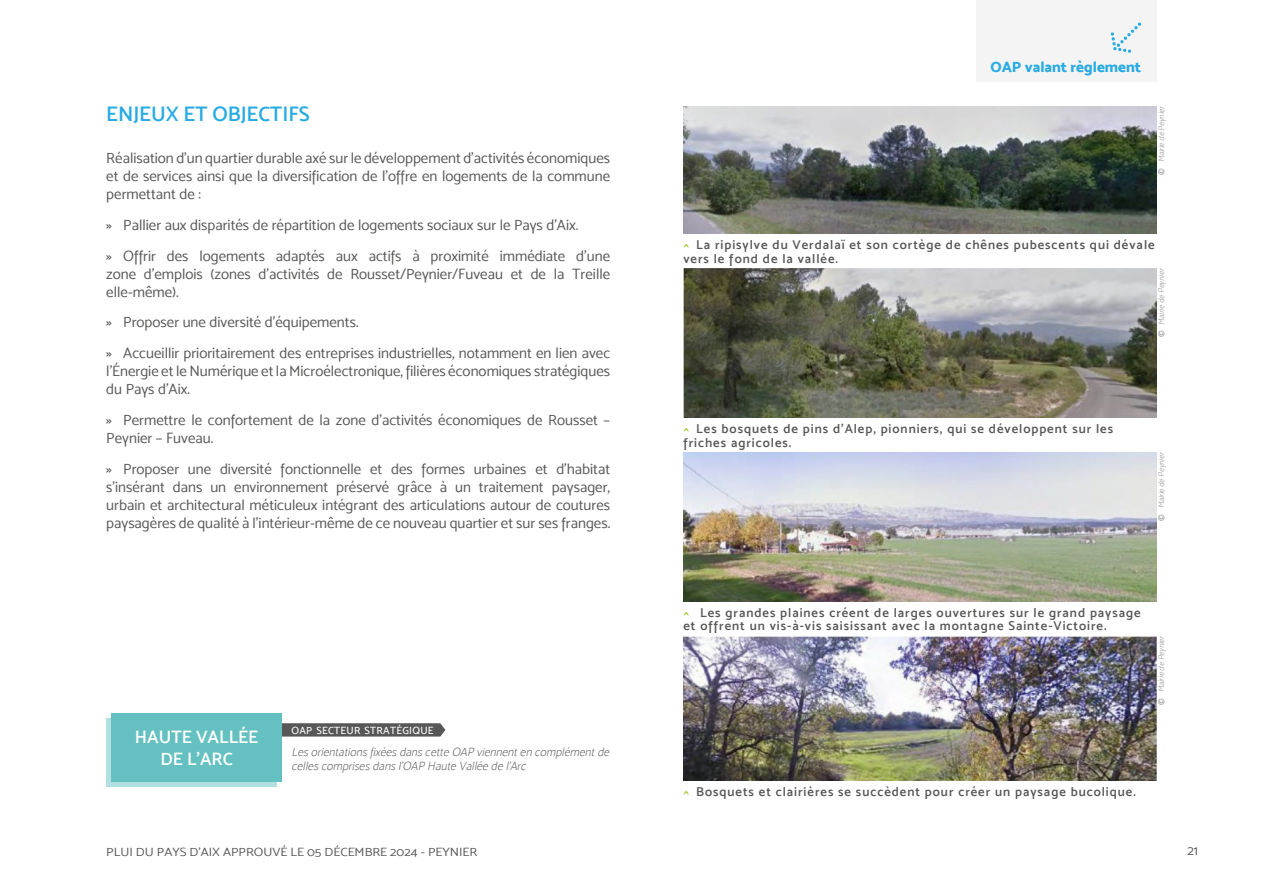
<style>
.page{position:relative;width:1263px;height:893px;background:#fff}
.page>*{position:absolute;margin:0;border:0;box-sizing:border-box;transform-origin:0 0}
.Titre_3_-_bleu{font:21px "Mosk Semi Bold 600";color:#28abe3}
.symbole3{font:18px/21.6px "Mosk Semi Bold 600";color:#fff;text-align:center}
.t1{font:15px/18px "Mosk Normal 400";color:#575756;text-align:justify}
.t2{font:15px "Mosk Extra Bold 800";color:#28abe3}
.t3{font:13.5px "Mosk Normal 400";color:#575756}
.t4{font:12.9px/13.5px "Mosk Semi Bold 600";letter-spacing:.075em;color:#575756}
.symbole_2{font:italic 12px/14.4px "Mosk Thin 100";color:#575756}
.t5{font:12px "Mosk Normal 400";color:#575756;scale:1.1 1}
.symbole{font:10.5px "Mosk Medium 500";letter-spacing:.03em;color:#fff}
.t6{font:italic 8.25px "Mosk Extra Light 200";color:#909090}
.s1{font-family:"Mosk Medium 500"}
.s2{font-family:"Mosk Medium 500";font-style:normal}
.s3{color:#abca41}
</style>
<div class="page">
<img style="left:683px;top:106px;width:474px;height:128px">
<img style="left:683px;top:269px;width:474px;height:149px">
<img style="left:683px;top:452px;width:474px;height:149px">
<img style="left:683px;top:636px;width:474px;height:145px">
<svg style="left:106px;top:719px;width:170px;height:68px"></svg>
<svg style="left:282px;top:723px;width:163px;height:14px;background:#626161"></svg>
<div style="left:112px;top:713px;width:170px;height:68px;background:#65c1c1"></div>
<div style="left:976px;top:0;width:181px;height:81px;background:#f4f4f4"></div>
<svg style="left:1110px;top:22px;width:31px;height:31px"></svg>
<p class="Titre_3_-_bleu" style="left:106px;top:102px;width:205px">ENJEUX ET OBJECTIFS</p>
<p class="t1" style="left:106px;top:149px;width:505px">Réalisation d’un quartier durable axé sur le développement d’activités économiques et de services ainsi que la diversification de l’offre en logements de la commune permettant de :</p>
<p class="t1" style="left:106px;top:216px;width:474px"><span class="s1">»</span> Pallier aux disparités de répartition de logements sociaux sur le Pays d’Aix.</p>
<p class="t1" style="left:106px;top:247px;width:505px"><span class="s1">»</span> Offrir des logements adaptés aux actifs à proximité immédiate d’une zone d’emplois (zones d’activités de Rousset/Peynier/Fuveau et de la Treille elle-même).</p>
<p class="t1" style="left:106px;top:313px;width:254px"><span class="s1">»</span> Proposer une diversité d’équipements.</p>
<p class="t1" style="left:106px;top:344px;width:505px"><span class="s1">»</span> Accueillir prioritairement des entreprises industrielles, notamment en lien avec l'Énergie et le Numérique et la Microélectronique, filières économiques stratégiques du Pays d'Aix.</p>
<p class="t1" style="left:106px;top:411px;width:505px"><span class="s1">»</span> Permettre le confortement de la zone d’activités économiques de Rousset –<br>Peynier – Fuveau.</p>
<p class="t1" style="left:106px;top:460px;width:505px"><span class="s1">»</span> Proposer une diversité fonctionnelle et des formes urbaines et d’habitat s’insérant dans un environnement préservé grâce à un traitement paysager, urbain et architectural méticuleux intégrant des articulations autour de coutures paysagères de qualité à l’intérieur-même de ce nouveau quartier et sur ses franges.</p>
<p class="symbole3" style="left:135px;top:726px;width:125px">HAUTE VALLÉE<br>DE L’ARC</p>
<p class="symbole" style="left:291px;top:724px;width:144px">OAP SECTEUR STRATÉGIQUE</p>
<p class="symbole_2" style="left:291px;top:745px;width:322px">Lesorientationsfixéesdanscette OAP viennenten complémentde cellescomprisesdansl’OAP Haute Vallée de l’Arc</p>
<p class="t2" style="left:990px;top:57px;width:152px">OAP valant règlement</p>
<p class="t6" style="left:1156px;top:175px;width:72px;rotate:-90deg"><span class="s2">©</span> Mairie de Peynier</p>
<p class="t4" style="left:683px;top:238px;width:473px"><span class="s3">^</span> La ripisylve du Verdalaï et son cortège de chênes pubescents qui dévale vers le fond de la vallée.</p>
<p class="t4" style="left:683px;top:422px;width:431px"><span class="s3">^</span> Les bosquets de pins d’Alep, pionniers, qui se développent sur les friches agricoles.</p>
<p class="t6" style="left:1156px;top:337px;width:72px;rotate:-90deg"><span class="s2">©</span> Mairie de Peynier</p>
<p class="t6" style="left:1156px;top:521px;width:72px;rotate:-90deg"><span class="s2">©</span> Mairie de Peynier</p>
<p class="t4" style="left:683px;top:605px;width:459px"><span class="s3">^</span> Les grandes plaines créent de larges ouvertures sur le grand paysage et offrent un vis-à-vis saisissant avec la montagne Sainte-Victoire.</p>
<p class="t6" style="left:1156px;top:705px;width:72px;rotate:-90deg"><span class="s2">©</span> Mairie de Peynier</p>
<p class="t4" style="left:683px;top:785px;width:454px"><span class="s3">^</span> Bosquets et clairières se succèdent pour créer un paysage bucolique.</p>
<p class="t5" style="left:106px;top:844px;width:339px">PLUI DU PAYS D'AIX APPROUVÉ LE 05 DÉCEMBRE 2024 - PEYNIER</p>
<p class="t3" style="left:1187px;top:842px;width:12px">21</p>
</div>
